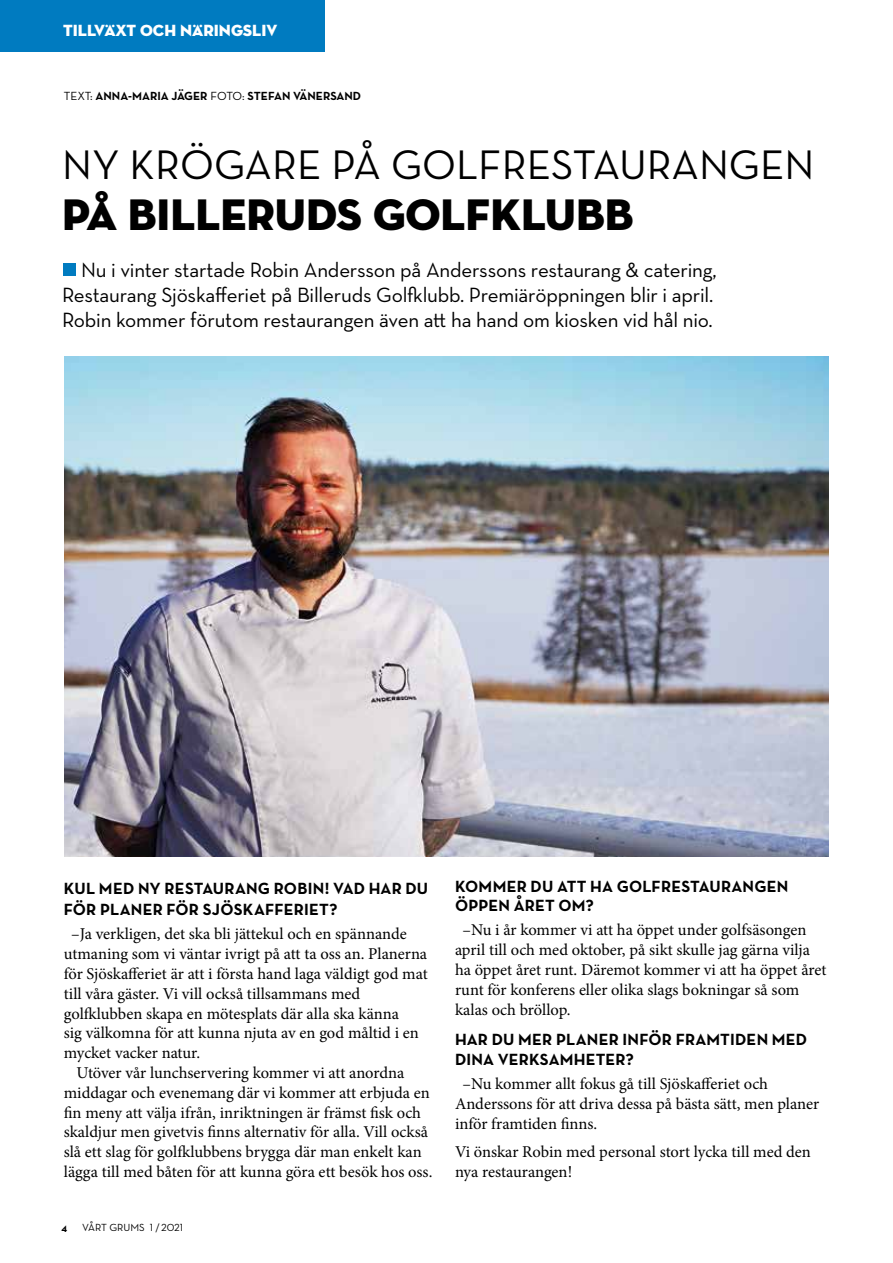
<style>
.page{position:relative;width:893px;height:1263px;background:#fff}
.page>*{position:absolute;margin:0;border:0;box-sizing:border-box;transform-origin:0 0}
.t1{font:45px "Neutraface Display Titling";color:#000}
.t2{font:42px "Neutraface Text";color:#000}
.t3{font:21px/25.2px "Neutraface Text";letter-spacing:-.01em;color:#000}
.t4{font:16.5px/19.8px "Minion Pro";letter-spacing:-.005em;color:#000}
.t5{font:700 16.5px/19.8px "Neutraface Text";letter-spacing:.015em;color:#000}
.t6{font:16.5px "Neutraface Display Titling";color:#fff}
.t7{font:700 12px "Neutraface Text";color:#000}
.t8{font:10.5px "Neutraface Text";color:#000}
.t9{font:700 10.5px "Neutraface Text";color:#000}
.s1{font-weight:400}
</style>
<div class="page">
<div style="left:0;top:0;width:325px;height:52px;background:#007bc0"></div>
<div style="left:63px;top:263px;width:12px;height:13px;background:#007bc0"></div>
<img style="left:65px;top:357px;width:763px;height:500px">
<p class="t6" style="left:63px;top:20px;width:216px">TILLVÄXT OCH NÄRINGSLIV</p>
<p class="t7" style="left:64px;top:88px;width:299px"><span class="s1">TEXT:</span> ANNA-MARIA JÄGER <span class="s1">FOTO:</span> STEFAN VÄNERSAND</p>
<h2 class="t2" style="left:62px;top:139px;width:754px">NY KRÖGARE PÅ GOLFRESTAURANGEN</h2>
<h1 class="t1" style="left:62px;top:187px;width:573px">PÅ BILLERUDS GOLFKLUBB</h1>
<p class="t3" style="left:62px;top:257px;width:656px;text-indent:19px">Nu i vinter startade Robin Andersson på Anderssons restaurang &amp; catering,<br>Restaurang Sjöskafferiet på Billeruds Golfklubb. Premiäröppningen blir i april.<br>Robin kommer förutom restaurangen även att ha hand om kiosken vid hål nio.</p>
<p class="t5" style="left:64px;top:877px;width:366px;line-height:21.6px">KUL MED NY RESTAURANG ROBIN! VAD HAR DU<br>FÖR PLANER FÖR SJÖSKAFFERIET?</p>
<p class="t4" style="left:64px;top:924px;width:365px;text-indent:7px">–Ja verkligen, det ska bli jättekul och en spännande utmaning som vi väntar ivrigt på att ta oss an. Planerna för Sjöskafferiet är att i första hand laga väldigt god mat till våra gäster. Vi vill också tillsammans med golfklubben skapa en mötesplats där alla ska känna<br>sig välkomna för att kunna njuta av en god måltid i en mycket vacker natur.</p>
<p class="t4" style="left:64px;top:1063px;width:370px;text-indent:13px">Utöver vår lunchservering kommer vi att anordna middagar och evenemang där vi kommer att erbjuda en fin meny att välja ifrån, inriktningen är främst fisk och skaldjur men givetvis finns alternativ för alla. Vill också slå ett slag för golfklubbens brygga där man enkelt kan lägga till med båten för att kunna göra ett besök hos oss.</p>
<p class="t9" style="left:61px;top:1220px;width:7px">4</p>
<p class="t8" style="left:82px;top:1220px;width:103px">VÅRT GRUMS 1 / 2021</p>
<p class="t5" style="left:455px;top:876px;width:335px">KOMMER DU ATT HA GOLFRESTAURANGEN<br>ÖPPEN ÅRET OM?</p>
<p class="t4" style="left:455px;top:920px;width:373px;text-indent:7px">–Nu i år kommer vi att ha öppet under golfsäsongen april till och med oktober, på sikt skulle jag gärna vilja ha öppet året runt. Däremot kommer vi att ha öppet året runt för konferens eller olika slags bokningar så som kalas och bröllop.</p>
<p class="t5" style="left:455px;top:1030px;width:354px">HAR DU MER PLANER INFÖR FRAMTIDEN MED<br>DINA VERKSAMHETER?</p>
<p class="t4" style="left:455px;top:1074px;width:366px;text-indent:7px">–Nu kommer allt fokus gå till Sjöskafferiet och<br>Anderssons för att driva dessa på bästa sätt, men planer inför framtiden finns.</p>
<p class="t4" style="left:455px;top:1142px;width:357px">Vi önskar Robin med personal stort lycka till med den nya restaurangen!</p>
</div>
